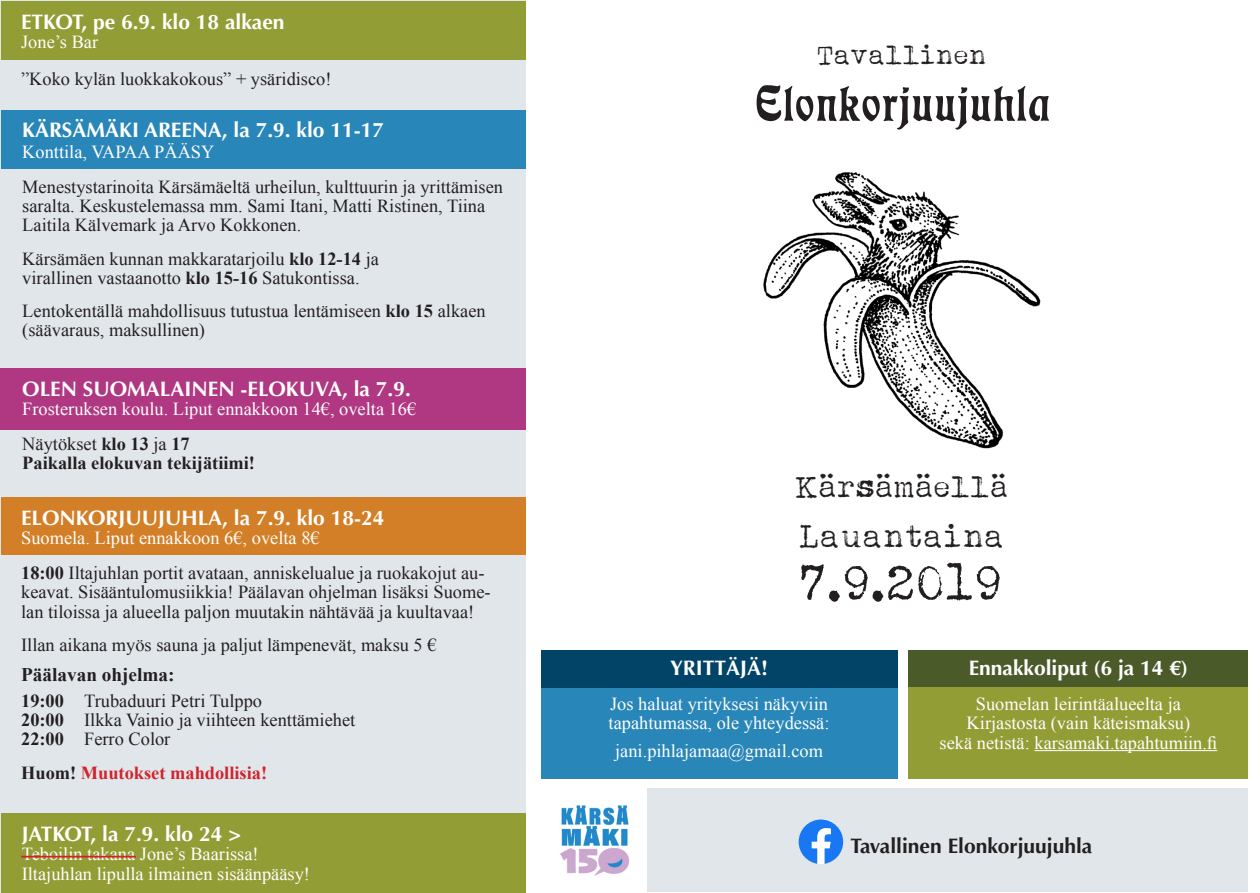
<style>
.page{position:relative;width:1260px;height:893px;background:#fff}
.page>*{position:absolute;margin:0;border:0;box-sizing:border-box;transform-origin:0 0}
.Kansiotsikko{font:52.5px "Rudelsberg";letter-spacing:.025em;color:#231f20}
.Typewriter_style{font:52.5px "Albertsthal Typewriter";color:#231f20}
.Typewriter_style-2{font:33.25px "Albertsthal Typewriter";letter-spacing:.02em;color:#231f20}
.Typewriter_style-3{font:31.5px "Albertsthal Typewriter";color:#231f20}
.Typewriter_style-4{font:28px "Albertsthal Typewriter";color:#231f20}
.Kappaleen_otsikko_ma{font:700 21px "Optima";color:#fff}
.Kappaleen_otsikko_ma-2{font:700 21px "Optima";color:#231f20}
.Leipäteksti{font:700 19.25px "Times New Roman";color:#231f20}
.Leipäteksti-2{font:18.38px/19.2px "Times New Roman";color:#231f20}
.Leipäteksti-3{font:18.38px "Times New Roman";color:#fff}
.Leipäteksti-4{font:700 18.38px "Times New Roman";color:#231f20}
.Leipäteksti-5{font:700 18.38px "Times New Roman";color:#d1232a}
.s1{font-weight:700}
.s2{color:#231f20}
</style>
<div class="page">
<div style="left:543px;top:789px;width:705px;height:103px;background:#e1e6eb"></div>
<div style="left:908px;top:650px;width:340px;height:129px;background:#939d35"></div>
<div style="left:541px;top:650px;width:356px;height:129px;background:#2986b9"></div>
<div style="left:908px;top:650px;width:340px;height:36px;background:#4a5a29"></div>
<div style="left:541px;top:650px;width:356px;height:37px;background:#024468"></div>
<div style="left:0;top:1px;width:526px;height:892px;background:#e1e6eb"></div>
<div style="left:1px;top:110px;width:525px;height:59px;background:#2986b9"></div>
<div style="left:0;top:368px;width:526px;height:61px;background:#b03782"></div>
<div style="left:2px;top:497px;width:524px;height:58px;background:#d27f27"></div>
<div style="left:2px;top:814px;width:524px;height:79px;background:#939d35"></div>
<div style="left:2px;top:1px;width:524px;height:59px;background:#939d35"></div>
<img style="left:763px;top:172px;width:278px;height:277px">
<img style="left:543px;top:789px;width:104px;height:103px">
<hr style="left:1034px;top:750px;width:183px;height:1px;background:#fff">
<hr style="left:21px;top:856px;width:115px;height:1px;background:#d1232a">
<svg style="left:799px;top:819px;width:44px;height:45px"></svg>
<p class="Kappaleen_otsikko_ma" style="left:21px;top:9px;width:265px">ETKOT, pe 6.9. klo 18 alkaen</p>
<p class="Leipäteksti-3" style="left:21px;top:29px;width:79px">Jone’s Bar</p>
<p class="Leipäteksti-2" style="left:21px;top:69px;width:312px">”Koko kylän luokkakokous” + ysäridisco!</p>
<p class="Kappaleen_otsikko_ma" style="left:22px;top:118px;width:363px">KÄRSÄMÄKI AREENA, la 7.9. klo 11-17</p>
<p class="Leipäteksti-3" style="left:22px;top:139px;width:194px">Konttila, VAPAA PÄÄSY</p>
<p class="Leipäteksti-2" style="left:22px;top:177px;width:482px">Menestystarinoita Kärsämäeltä urheilun, kulttuurin ja yrittämisen saralta. Keskustelemassa mm. Sami Itani, Matti Ristinen, Tiina<br>Laitila Kälvemark ja Arvo Kokkonen.</p>
<p class="Leipäteksti-2" style="left:22px;top:249px;width:358px">Kärsämäen kunnan makkaratarjoilu <span class="s1">klo 12-14</span> ja</p>
<p class="Leipäteksti-2" style="left:22px;top:268px;width:339px">virallinen vastaanotto <span class="s1">klo 15-16</span> Satukontissa.</p>
<p class="Leipäteksti-2" style="left:22px;top:301px;width:465px">Lentokentällä mahdollisuus tutustua lentämiseen <span class="s1">klo 15</span> alkaen (säävaraus, maksullinen)</p>
<p class="Kappaleen_otsikko_ma" style="left:22px;top:377px;width:390px">OLEN SUOMALAINEN -ELOKUVA, la 7.9.</p>
<p class="Leipäteksti-3" style="left:22px;top:397px;width:396px">Frosteruksen koulu. Liput ennakkoon 14€, ovelta 16€</p>
<p class="Leipäteksti-2" style="left:22px;top:434px;width:169px">Näytökset <span class="s1">klo 13</span> ja <span class="s1">17</span></p>
<p class="Leipäteksti-4" style="left:22px;top:451px;width:234px">Paikalla elokuvan tekijätiimi!</p>
<p class="Kappaleen_otsikko_ma" style="left:21px;top:506px;width:365px">ELONKORJUUJUHLA, la 7.9. klo 18-24</p>
<p class="Leipäteksti-3" style="left:21px;top:526px;width:300px">Suomela. Liput ennakkoon 6€, ovelta 8€</p>
<p class="Leipäteksti-2" style="left:21px;top:563px;width:471px"><span class="s1">18:00</span> Iltajuhlan portit avataan, anniskelualue ja ruokakojut au&shy;keavat. Sisääntulomusiikkia! Päälavan ohjelman lisäksi Suome&shy;lan tiloissa ja alueella paljon muutakin nähtävää ja kuultavaa!</p>
<p class="Leipäteksti-2" style="left:21px;top:635px;width:417px">Illan aikana myös sauna ja paljut lämpenevät, maksu 5 €</p>
<p class="Leipäteksti" style="left:21px;top:661px;width:155px">Päälavan ohjelma:</p>
<p class="Leipäteksti-2" style="left:21px;top:691px;width:243px"><span class="s1">19:00</span> Trubaduuri Petri Tulppo</p>
<p class="Leipäteksti-2" style="left:21px;top:710px;width:336px"><span class="s1">20:00</span> Ilkka Vainio ja viihteen kenttämiehet</p>
<p class="Leipäteksti-2" style="left:21px;top:729px;width:151px"><span class="s1">22:00</span> Ferro Color</p>
<p class="Leipäteksti-5" style="left:21px;top:760px;width:248px"><span class="s2">Huom!</span> Muutokset mahdollisia!</p>
<p class="Kappaleen_otsikko_ma" style="left:22px;top:822px;width:221px">JATKOT, la 7.9. klo 24 &gt;</p>
<p class="Leipäteksti-3" style="left:22px;top:842px;width:239px">Teboilin takana Jone’s Baarissa!</p>
<p class="Leipäteksti-3" style="left:22px;top:861px;width:290px">Iltajuhlan lipulla ilmainen sisäänpääsy!</p>
<p class="Typewriter_style-4" style="left:818px;top:39px;width:171px">Tavallinen</p>
<p class="Kansiotsikko" style="left:755px;top:75px;width:296px">Elonkorjuujuhla</p>
<p class="Typewriter_style-3" style="left:796px;top:468px;width:215px">Kärsämäellä</p>
<p class="Typewriter_style-2" style="left:800px;top:517px;width:207px">Lauantaina</p>
<p class="Typewriter_style" style="left:801px;top:552px;width:205px">7.9.2019</p>
<p class="Kappaleen_otsikko_ma" style="left:670px;top:656px;width:100px">YRITTÄJÄ!</p>
<p class="Leipäteksti-3" style="left:610px;top:692px;width:219px">Jos haluat yrityksesi näkyviin</p>
<p class="Leipäteksti-3" style="left:609px;top:711px;width:222px">tapahtumassa, ole yhteydessä:</p>
<p class="Leipäteksti-3" style="left:615px;top:739px;width:209px">jani.pihlajamaa@gmail.com</p>
<p class="Kappaleen_otsikko_ma" style="left:969px;top:656px;width:221px">Ennakkoliput (6 ja 14 €)</p>
<p class="Leipäteksti-3" style="left:976px;top:692px;width:207px">Suomelan leirintäalueelta ja</p>
<p class="Leipäteksti-3" style="left:967px;top:711px;width:225px">Kirjastosta (vain käteismaksu)</p>
<p class="Leipäteksti-3" style="left:940px;top:730px;width:279px">sekä netistä: karsamaki.tapahtumiin.fi</p>
<p class="Kappaleen_otsikko_ma-2" style="left:851px;top:833px;width:243px">Tavallinen Elonkorjuujuhla</p>
</div>
